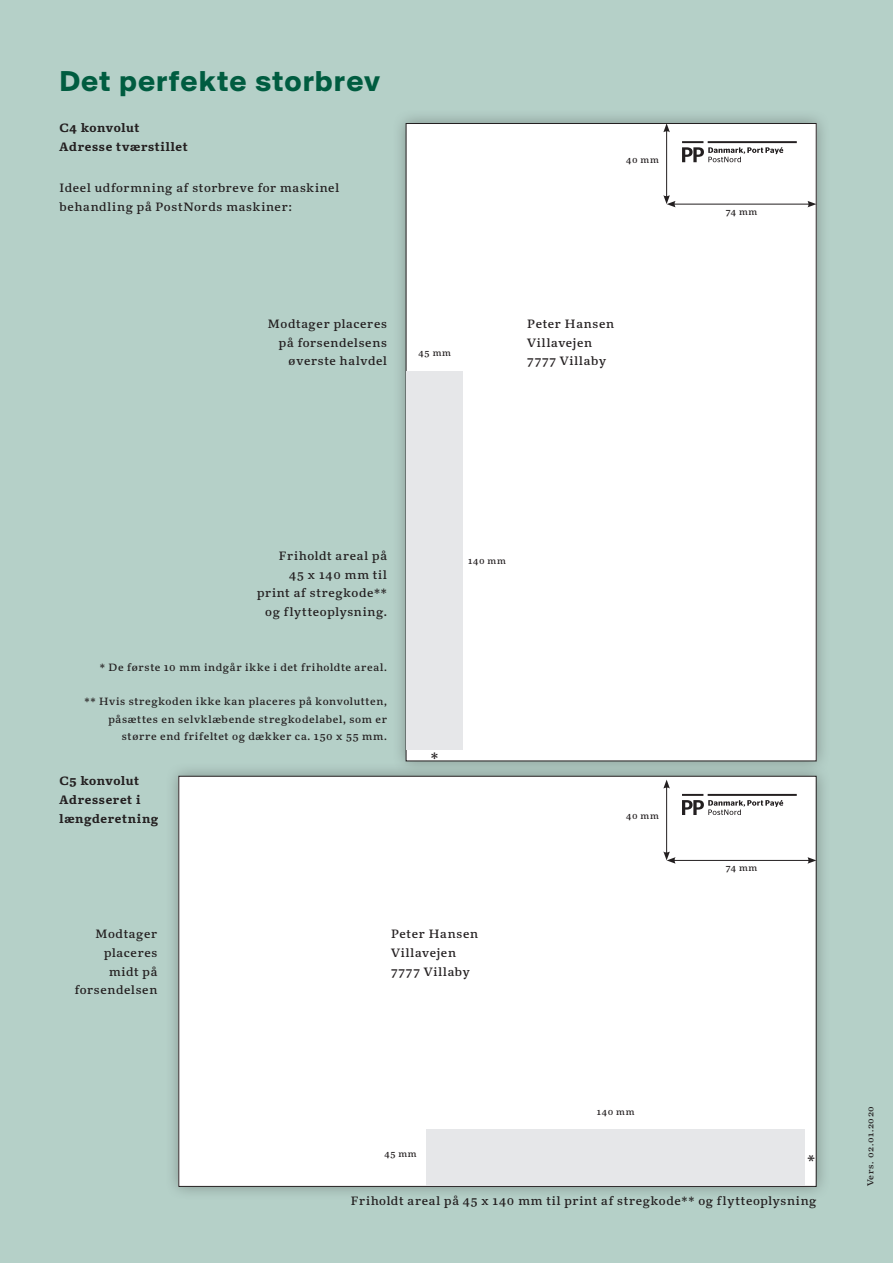
<style>
.page{position:relative;width:893px;height:1263px;background:#b5d0c8}
.page>*{position:absolute;margin:0;border:0;box-sizing:border-box;transform-origin:0 0}
.t1{font:700 30px "Suisse BP Intl";letter-spacing:.035em;color:#005c40}
.t2{font:15px "Kunstuff";color:#231f20}
.t3{font:12px/18.8px "Kunstuff";letter-spacing:.06em;color:#231f20}
.t4{font:700 12px/18.8px "Kunstuff";letter-spacing:.055em;color:#231f20}
.t5{font:10.5px/17.2px "Kunstuff";letter-spacing:.065em;color:#231f20;text-align:right}
.t6{font:9px "Kunstuff";letter-spacing:.085em;color:#231f20}
.t7{font:8.55px "Kunstuff";letter-spacing:.06em;color:#231f20;scale:1.05 1}
</style>
<div class="page">
<div style="left:392px;top:109px;width:439px;height:666px;background:#231f20;opacity:.35"></div>
<div style="left:406px;top:123px;width:410px;height:638px;background:#fff"></div>
<hr style="left:673px;top:204px;width:137px;height:1px;background:#231f20">
<svg style="left:807px;top:201px;width:9px;height:6px"></svg>
<hr style="left:666px;top:130px;width:1px;height:68px;background:#231f20">
<svg style="left:663px;top:195px;width:13px;height:12px"></svg>
<svg style="left:663px;top:123px;width:7px;height:9px"></svg>
<div style="left:406px;top:371px;width:57px;height:378px;background:#e6e7e9"></div>
<div style="left:164px;top:762px;width:667px;height:439px;background:#231f20;opacity:.35"></div>
<div style="left:179px;top:776px;width:637px;height:410px;background:#fff"></div>
<div style="left:426px;top:1129px;width:379px;height:57px;background:#e6e7e9"></div>
<hr style="left:673px;top:860px;width:137px;height:1px;background:#231f20">
<svg style="left:807px;top:857px;width:9px;height:7px"></svg>
<hr style="left:666px;top:786px;width:1px;height:68px;background:#231f20">
<svg style="left:663px;top:851px;width:13px;height:13px"></svg>
<svg style="left:663px;top:780px;width:7px;height:9px"></svg>
<hr style="left:682px;top:141px;width:21px;height:2px;background:#231f20">
<hr style="left:708px;top:141px;width:89px;height:2px;background:#231f20">
<svg style="left:682px;top:147px;width:101px;height:15px"></svg>
<hr style="left:682px;top:794px;width:21px;height:2px;background:#231f20">
<hr style="left:708px;top:794px;width:89px;height:2px;background:#231f20">
<svg style="left:682px;top:800px;width:101px;height:15px"></svg>
<h1 class="t1" style="left:60px;top:63px;width:322px">Det perfekte storbrev</h1>
<p class="t4" style="left:60px;top:119px;width:130px">C4 konvolut<br>Adresse tværstillet</p>
<p class="t3" style="left:60px;top:178px;width:281px">Ideel udformning af storbreve for maskinel behandling på PostNords maskiner:</p>
<p class="t3" style="left:268px;top:314px;width:120px;text-align:right">Modtager placeres på forsendelsens øverste halvdel</p>
<p class="t6" style="left:419px;top:348px;width:34px">45 mm</p>
<p class="t6" style="left:626px;top:154px;width:34px">40 mm</p>
<p class="t3" style="left:527px;top:314px;width:88px">Peter Hansen<br>Villavejen<br>7777 Villaby</p>
<p class="t6" style="left:726px;top:207px;width:33px">74 mm</p>
<p class="t3" style="left:257px;top:546px;width:131px;text-align:right">Friholdt areal på<br>45 x 140 mm til print af stregkode** og flytteoplysning.</p>
<p class="t5" style="left:100px;top:659px;width:289px">* De første 10 mm indgår ikke i det friholdte areal.</p>
<p class="t5" style="left:84px;top:693px;width:304px">** Hvis stregkoden ikke kan placeres på konvolutten, påsættes en selvklæbende stregkodelabel, som er større end frifeltet og dækker ca. 150 x 55 mm.</p>
<p class="t4" style="left:60px;top:771px;width:100px">C5 konvolut<br>Adresseret i længderetning</p>
<p class="t6" style="left:468px;top:555px;width:39px">140 mm</p>
<p class="t2" style="left:431px;top:749px;width:9px">*</p>
<p class="t3" style="left:75px;top:925px;width:84px;text-align:right">Modtager placeres midt på forsendelsen</p>
<p class="t3" style="left:391px;top:925px;width:88px">Peter Hansen<br>Villavejen<br>7777 Villaby</p>
<p class="t6" style="left:384px;top:1148px;width:34px">45 mm</p>
<p class="t6" style="left:626px;top:810px;width:34px">40 mm</p>
<p class="t6" style="left:726px;top:863px;width:33px">74 mm</p>
<p class="t6" style="left:597px;top:1106px;width:39px">140 mm</p>
<p class="t2" style="left:804px;top:1162px;width:9px;rotate:-90deg">*</p>
<p class="t3" style="left:351px;top:1191px;width:467px">Friholdt areal på 45 x 140 mm til print af stregkode** og flytteoplysning</p>
<p class="t7" style="left:865px;top:1186px;width:78px;rotate:-90deg">Vers. 02.01.2020</p>
</div>
